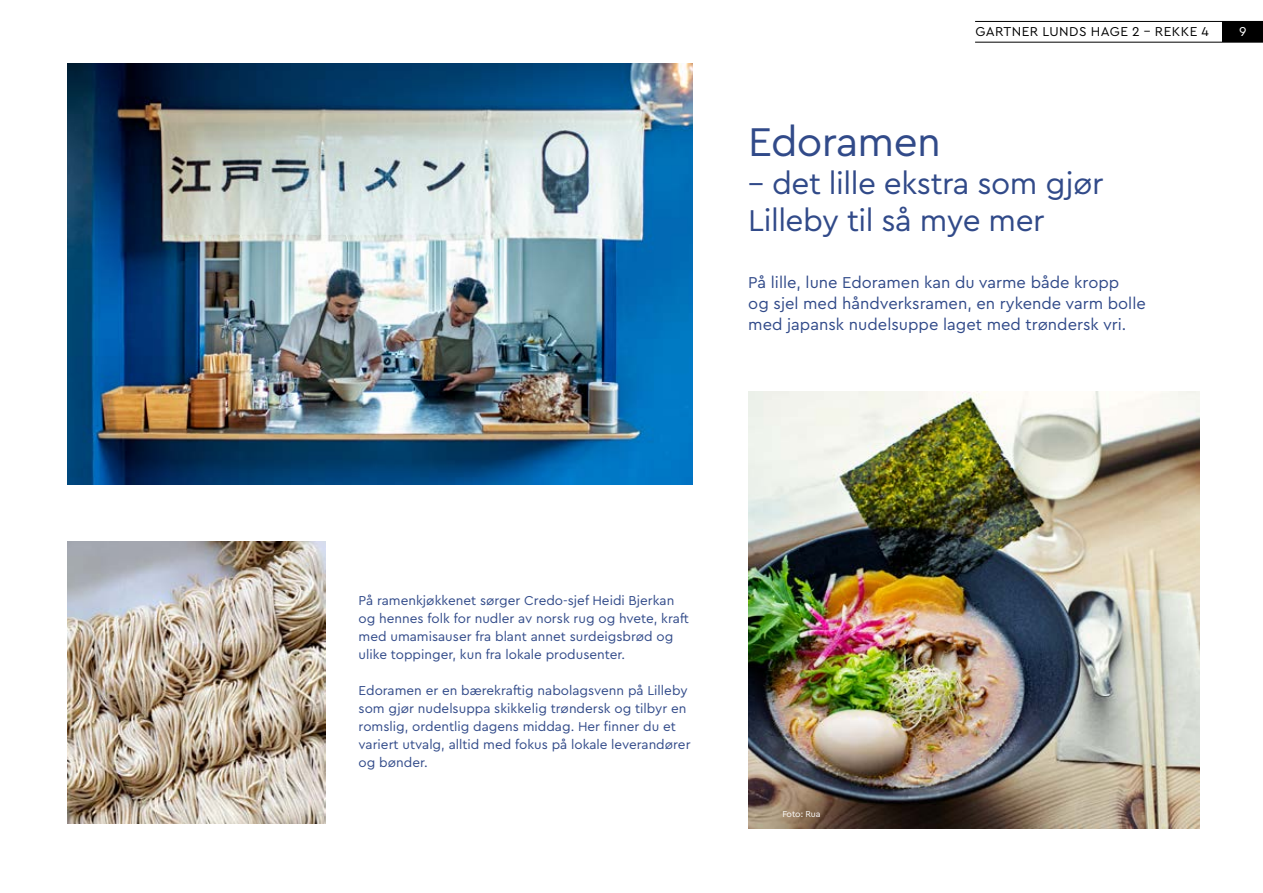
<style>
.page{position:relative;width:1263px;height:893px;background:#fff}
.page>*{position:absolute;margin:0;border:0;box-sizing:border-box;transform-origin:0 0}
.t1{font:42px "Cera PRO";letter-spacing:-.015em;color:#314a89}
.t2{font:31.5px/37.8px "Cera PRO";letter-spacing:-.015em;color:#314a89}
.Ingress_2019{font:16.5px/21px "Cera PRO";color:#314a89}
.Brød_2019{font:13.5px/18px "Cera PRO";color:#314a89}
.t3{font:13.5px "Cera PRO";letter-spacing:.03em;color:#000}
.t4{font:13.5px "Cera PRO";color:#fff}
.t5{font:9px "Cera PRO";letter-spacing:-.02em;color:#fff}
</style>
<div class="page">
<img style="left:748px;top:392px;width:451px;height:437px">
<img style="left:68px;top:541px;width:257px;height:282px">
<img style="left:68px;top:64px;width:625px;height:421px">
<hr style="left:975px;top:42px;width:288px;height:1px;background:#000">
<hr style="left:975px;top:21px;width:288px;height:1px;background:#000">
<div style="left:1222px;top:22px;width:41px;height:20px;background:#000"></div>
<p class="t3" style="left:975px;top:22px;width:235px">GARTNER LUNDS HAGE 2 – REKKE 4</p>
<p class="t4" style="left:1239px;top:22px;width:9px">9</p>
<p class="t1" style="left:748px;top:114px;width:194px">Edoramen</p>
<p class="t2" style="left:748px;top:163px;width:357px">– det lille ekstra som gjør<br>Lilleby til så mye mer</p>
<p class="Ingress_2019" style="left:748px;top:271px;width:399px">På lille, lune Edoramen kan du varme både kropp<br>og sjel med håndverksramen, en rykende varm bolle med japansk nudelsuppe laget med trøndersk vri.</p>
<p class="Brød_2019" style="left:359px;top:591px;width:332px">På ramenkjøkkenet sørger Credo-sjef Heidi Bjerkan og hennes folk for nudler av norsk rug og hvete, kraft med umamisauser fra blant annet surdeigsbrød og ulike toppinger, kun fra lokale produsenter.</p>
<p class="Brød_2019" style="left:359px;top:681px;width:333px">Edoramen er en bærekraftig nabolagsvenn på Lilleby som gjør nudelsuppa skikkelig trøndersk og tilbyr en romslig, ordentlig dagens middag. Her finner du et variert utvalg, alltid med fokus på lokale leverandører og bønder.</p>
<p class="t5" style="left:782px;top:808px;width:40px">Foto: Rua</p>
</div>
